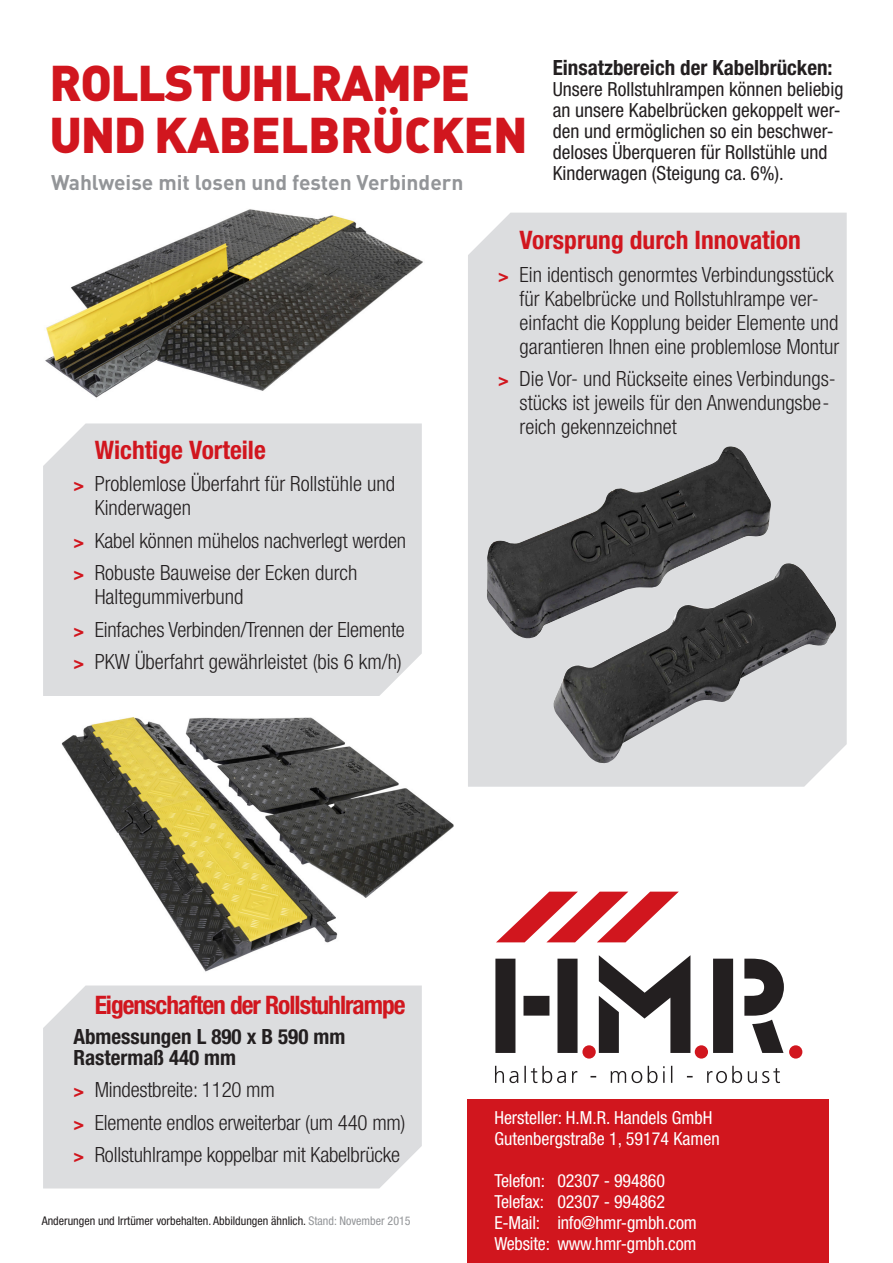
<style>
.page{position:relative;width:893px;height:1263px;background:#fff}
.page>*{position:absolute;margin:0;border:0;box-sizing:border-box;transform-origin:0 0}
.t1{font:49.5px/52.5px "DIN Black Alternate";letter-spacing:-.01em;color:#d1161e}
.t2{font:700 condensed 25.5px "Helvetica Neue LT Std";color:#d1161e}
.t3{font:700 condensed 25.5px "Helvetica Neue LT Std";letter-spacing:-.04em;color:#d1161e}
.t4{font:300 condensed 21px/24px "Helvetica Neue LT Std";color:#231f20}
.t5{font:700 condensed 21px/21px "Helvetica Neue LT Std";color:#231f20}
.t6{font:700 21px "DIN";color:#939598}
.t7{font:condensed 19.5px/21px "Helvetica Neue LT Std";color:#231f20}
.t8{font:condensed 18px/21px "Helvetica Neue LT Std";letter-spacing:-.01em;color:#fff}
.t9{font:condensed 12px "Helvetica Neue LT Std";color:#231f20}
.s1{font-weight:700;font-size:18px;color:#d1161e}
.s2{color:#939598}
</style>
<div class="page">
<div style="left:468px;top:213px;width:379px;height:574px;background:#dcdddf"></div>
<div style="left:468px;top:1099px;width:361px;height:164px;background:#d1161e"></div>
<svg style="left:496px;top:892px;width:183px;height:50px"></svg>
<svg style="left:495px;top:955px;width:289px;height:98px"></svg>
<svg style="left:495px;top:1066px;width:285px;height:17px"></svg>
<div style="left:582px;top:1045px;width:14px;height:13px;background:#d1161e;border-radius:50%"></div>
<div style="left:695px;top:1045px;width:13px;height:13px;background:#d1161e;border-radius:50%"></div>
<div style="left:789px;top:1045px;width:13px;height:13px;background:#d1161e;border-radius:50%"></div>
<div style="left:43px;top:423px;width:379px;height:273px;background:#dcdddf"></div>
<img style="left:61px;top:717px;width:393px;height:255px">
<img style="left:487px;top:446px;width:350px;height:318px">
<img style="left:45px;top:209px;width:378px;height:189px">
<div style="left:43px;top:985px;width:379px;height:203px;background:#dcdddf"></div>
<h1 class="t1" style="left:50px;top:54px;width:480px">ROLLSTUHLRAMPE<br>UND KABELBRÜCKEN</h1>
<p class="t6" style="left:51px;top:168px;width:414px">Wahlweise mit losen und festen Verbindern</p>
<p class="t5" style="left:553px;top:56px;width:281px">Einsatzbereich der Kabelbrücken:</p>
<p class="t7" style="left:553px;top:78px;width:292px">Unsere Rollstuhlrampen können beliebig an unsere Kabelbrücken gekoppelt wer&shy;den und ermöglichen so ein beschwer&shy;deloses Überqueren für Rollstühle und Kinderwagen (Steigung ca. 6%).</p>
<p class="t2" style="left:95px;top:434px;width:173px">Wichtige Vorteile</p>
<p class="t4" style="left:95px;top:472px;width:302px;text-indent:-21px"><span class="s1">&gt;</span> Problemlose Überfahrt für Rollstühle und<br>Kinderwagen</p>
<p class="t4" style="left:73px;top:524px;width:334px;line-height:32.5px"><span class="s1">&gt;</span> Kabel können mühelos nachverlegt werden <span class="s1">&gt;</span> Robuste Bauweise der Ecken durch</p>
<p class="t4" style="left:73px;top:580px;width:333px;line-height:32.5px;text-indent:21px">Haltegummiverbund<br><span class="s1">&gt;</span> Einfaches Verbinden/Trennen der Elemente <span class="s1">&gt;</span> PKW Überfahrt gewährleistet (bis 6 km/h)</p>
<p class="t2" style="left:520px;top:225px;width:283px">Vorsprung durch Innovation</p>
<p class="t4" style="left:520px;top:262px;width:321px;text-indent:-21px"><span class="s1">&gt;</span> Ein identisch genormtes Verbindungsstück für Kabelbrücke und Rollstuhlrampe ver&shy;einfacht die Kopplung beider Elemente und garantieren Ihnen eine problemlose Montur</p>
<p class="t4" style="left:520px;top:367px;width:318px;text-indent:-21px"><span class="s1">&gt;</span> Die Vor- und Rückseite eines Verbindungs&shy;stücks ist jeweils für den Anwendungsbe&shy;reich gekennzeichnet</p>
<p class="t3" style="left:95px;top:990px;width:312px">Eigenschaften der Rollstuhlrampe</p>
<p class="t5" style="left:73px;top:1025px;width:273px">Abmessungen L 890 x B 590 mm<br>Rastermaß 440 mm</p>
<p class="t4" style="left:73px;top:1073px;width:333px;line-height:32.5px"><span class="s1">&gt;</span> Mindestbreite: 1120 mm<br><span class="s1">&gt;</span> Elemente endlos erweiterbar (um 440 mm) <span class="s1">&gt;</span> Rollstuhlrampe koppelbar mit Kabelbrücke</p>
<p class="t9" style="left:42px;top:1213px;width:370px">Änderungen und Irrtümer vorbehalten. Abbildungen ähnlich. <span class="s2">Stand: November 2015</span></p>
<p class="t8" style="left:494px;top:1107px;width:227px">Hersteller: H.M.R. Handels GmbH<br>Gutenbergstraße 1, 59174 Kamen</p>
<p class="t8" style="left:494px;top:1170px;width:204px">Telefon: 02307 - 994860<br>Telefax: 02307 - 994862<br>E-Mail: info@hmr-gmbh.com<br>Website: www.hmr-gmbh.com</p>
</div>
